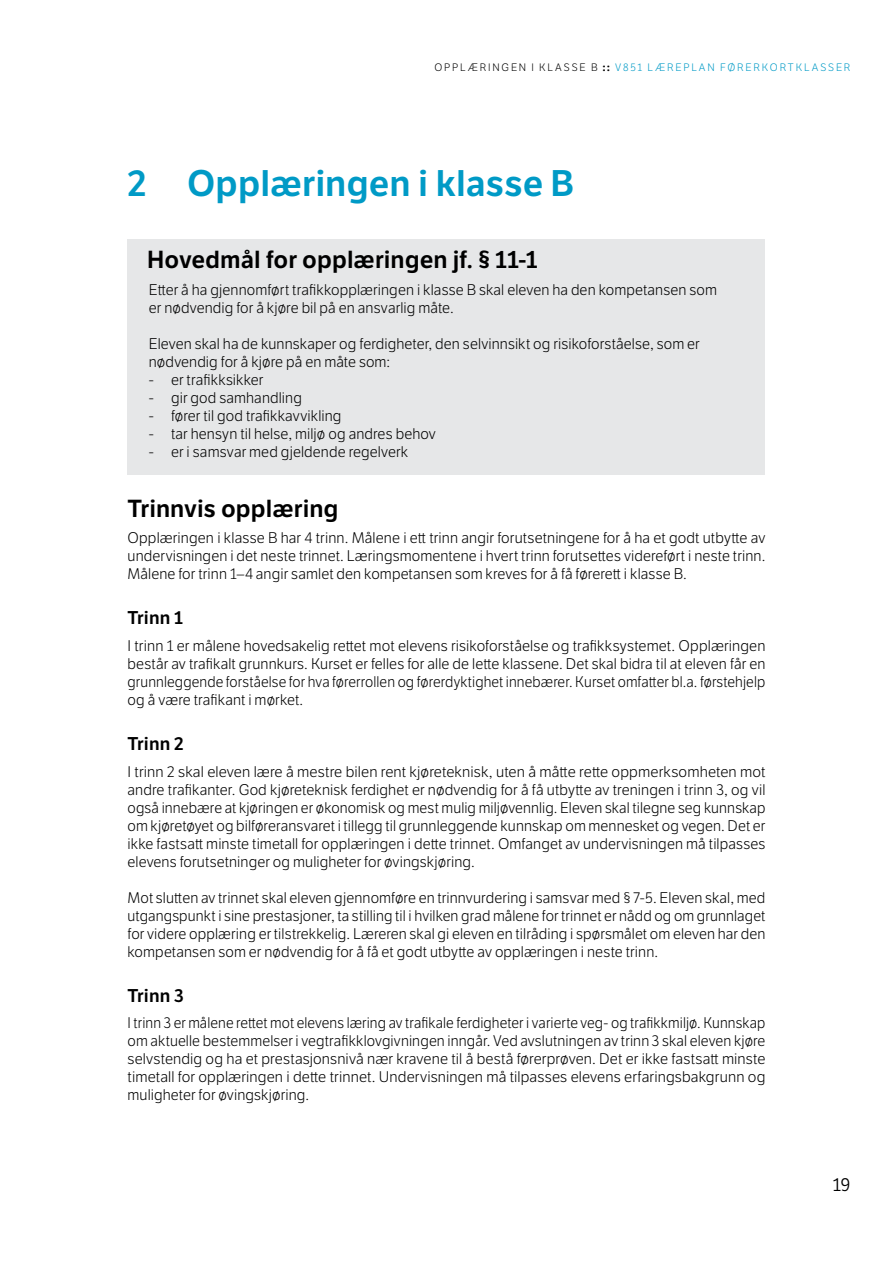
<style>
.page{position:relative;width:893px;height:1263px;background:#fff}
.page>*{position:absolute;margin:0;border:0;box-sizing:border-box;transform-origin:0 0}
.t1{font:600 36px "LFT Etica";color:#009ac6}
.t2{font:600 24px "LFT Etica";color:#000}
.t3{font:600 18px "LFT Etica";color:#000}
.t4{font:18px "LFT Etica";color:#000}
.t5{font:300 15px/18px "LFT Etica";letter-spacing:.01em;color:#000;text-align:justify}
.t6{font:300 15px/18px "LFT Etica";letter-spacing:.01em;color:#000;text-align:justify;scale:.96 1}
.t7{font:300 10.5px "LFT Etica";letter-spacing:.175em;color:#009ac6}
.s1{color:#000}
.s2{font-weight:700;color:#000}
</style>
<div class="page">
<div style="left:128px;top:239px;width:637px;height:235px;background:#e6e7e8"></div>
<p class="t7" style="left:434px;top:62px;width:417px"><span class="s1">OPPLÆRINGEN I KLASSE B</span> <span class="s2">::</span> V851 LÆREPLAN FØRERKORTKLASSER</p>
<h1 class="t1" style="left:128px;top:162px;width:448px">2 Opplæringen i klasse B</h1>
<h2 class="t2" style="left:147px;top:245px;width:392px">Hovedmål for opplæringen jf. § 11-1</h2>
<p class="t5" style="left:149px;top:281px;width:570px">Etter å ha gjennomført trafikkopplæringen i klasse B skal eleven ha den kompetansen som er nødvendig for å kjøre bil på en ansvarlig måte.</p>
<p class="t5" style="left:149px;top:335px;width:552px">Eleven skal ha de kunnskaper og ferdigheter, den selvinnsikt og risikoforståelse, som er nødvendig for å kjøre på en måte som:</p>
<p class="t5" style="left:149px;top:371px;width:116px">- er trafikksikker</p>
<p class="t5" style="left:149px;top:389px;width:155px">- gir god samhandling</p>
<p class="t5" style="left:149px;top:407px;width:194px">- fører til god trafikkavvikling</p>
<p class="t5" style="left:149px;top:425px;width:289px">- tar hensyn til helse, miljø og andres behov</p>
<p class="t5" style="left:149px;top:443px;width:261px">- er i samsvar med gjeldende regelverk</p>
<h2 class="t2" style="left:128px;top:494px;width:212px">Trinnvis opplæring</h2>
<p class="t5" style="left:128px;top:530px;width:639px">Opplæringen i klasse B har 4 trinn. Målene i ett trinn angir forutsetningene for å ha et godt utbytte av undervisningen i det neste trinnet. Læringsmomentene i hvert trinn forutsettes videreført i neste trinn.<br>Målene for trinn 1–4 angir samlet den kompetansen som kreves for å få førerett i klasse B.</p>
<p class="t3" style="left:128px;top:607px;width:57px">Trinn 1</p>
<p class="t5" style="left:128px;top:637px;width:639px">I trinn 1 er målene hovedsakelig rettet mot elevens risikoforståelse og trafikksystemet. Opplæringen består av trafikalt grunnkurs. Kurset er felles for alle de lette klassene. Det skal bidra til at eleven får en grunnleggende forståelse for hva førerrollen og førerdyktighet innebærer. Kurset omfatter bl.a. førstehjelp og å være trafikant i mørket.</p>
<p class="t3" style="left:128px;top:733px;width:58px">Trinn 2</p>
<p class="t5" style="left:128px;top:763px;width:639px">I trinn 2 skal eleven lære å mestre bilen rent kjøreteknisk, uten å måtte rette oppmerksomheten mot andre trafikanter. God kjøreteknisk ferdighet er nødvendig for å få utbytte av treningen i trinn 3, og vil også innebære at kjøringen er økonomisk og mest mulig miljøvennlig. Eleven skal tilegne seg kunnskap om kjøretøyet og bilføreransvaret i tillegg til grunnleggende kunnskap om mennesket og vegen. Det er ikke fastsatt minste timetall for opplæringen i dette trinnet. Omfanget av undervisningen må tilpasses elevens forutsetninger og muligheter for øvingskjøring.</p>
<p class="t5" style="left:128px;top:889px;width:639px">Mot slutten av trinnet skal eleven gjennomføre en trinnvurdering i samsvar med § 7-5. Eleven skal, med utgangspunkt i sine prestasjoner, ta stilling til i hvilken grad målene for trinnet er nådd og om grunnlaget for videre opplæring er tilstrekkelig. Læreren skal gi eleven en tilråding i spørsmålet om eleven har den kompetansen som er nødvendig for å få et godt utbytte av opplæringen i neste trinn.</p>
<p class="t3" style="left:128px;top:984px;width:58px">Trinn 3</p>
<p class="t6" style="left:128px;top:1014px;width:666px">I trinn 3 er målene rettet mot elevens læring av trafikale ferdigheter i varierte veg- og trafikkmiljø. Kunnskap om aktuelle bestemmelser i vegtrafikklovgivningen inngår. Ved avslutningen av trinn 3 skal eleven kjøre selvstendig og ha et prestasjonsnivå nær kravene til å bestå førerprøven. Det er ikke fastsatt minste timetall for opplæringen i dette trinnet. Undervisningen må tilpasses elevens erfaringsbakgrunn og muligheter for øvingskjøring.</p>
<p class="t4" style="left:833px;top:1174px;width:19px">19</p>
</div>
